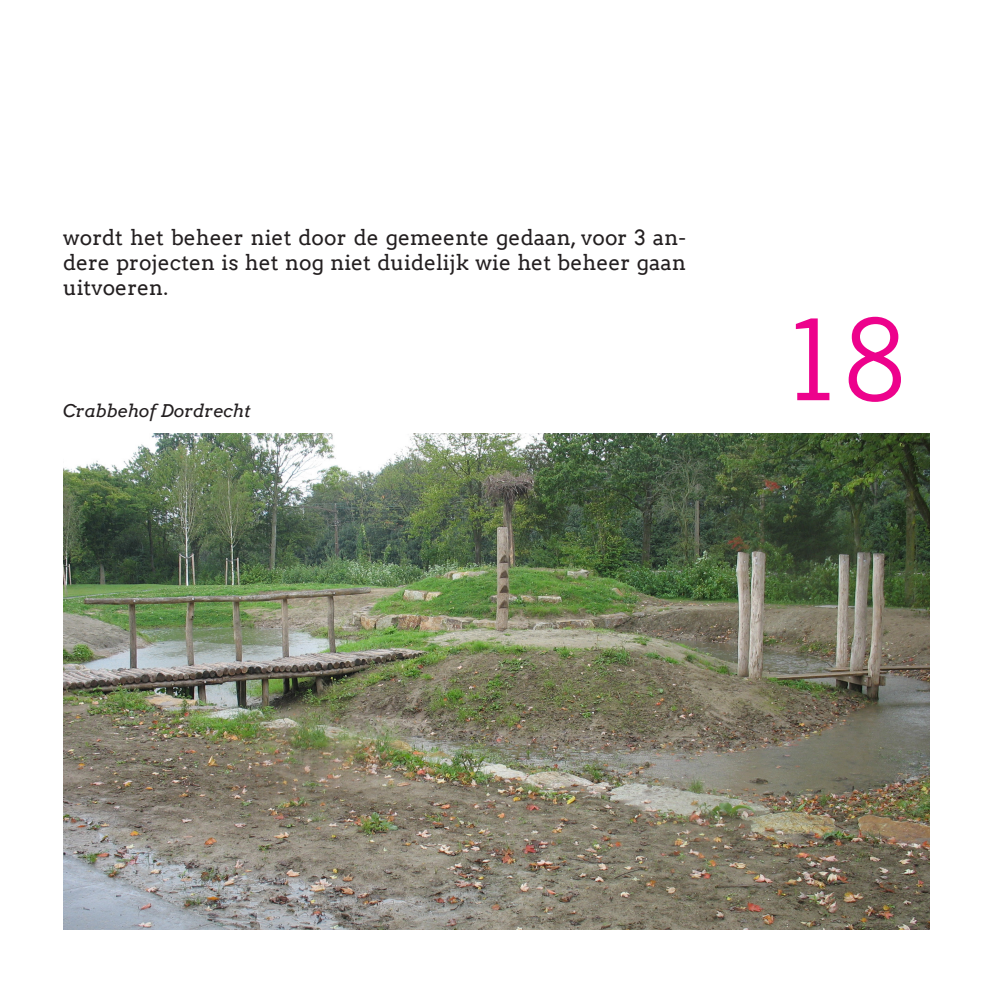
<style>
.page{position:relative;width:993px;height:993px;background:#fff}
.page>*{position:absolute;margin:0;border:0;box-sizing:border-box;transform-origin:0 0}
.t1{font:105px "News Gothic";color:#ed028c}
.t2{font:21px/25.2px "Arvo";color:#231f20;text-align:justify}
.Fotobijschrift_even{font:italic 17.5px "Arvo";color:#231f20}
</style>
<div class="page">
<img style="left:63px;top:433px;width:866px;height:496px">
<p class="t2" style="left:63px;top:225px;width:624px">wordt het beheer niet door de gemeente gedaan, voor 3 an&shy;dere projecten is het nog niet duidelijk wie het beheer gaan uitvoeren.</p>
<p class="Fotobijschrift_even" style="left:63px;top:399px;width:189px">Crabbehof Dordrecht</p>
<h1 class="t1" style="left:783px;top:293px;width:122px">18</h1>
</div>
